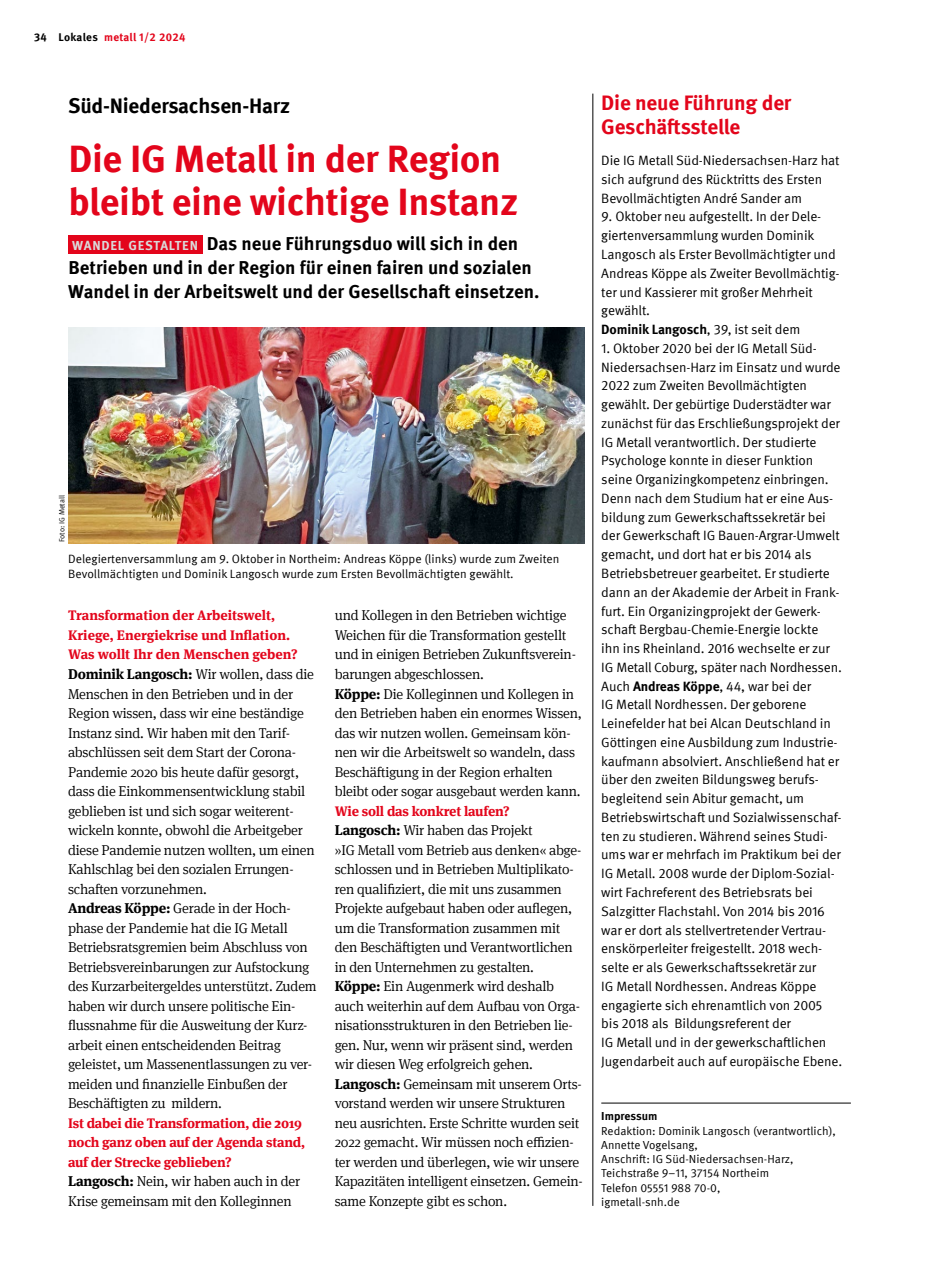
<style>
.page{position:relative;width:936px;height:1285px;background:#fff}
.page>*{position:absolute;margin:0;border:0;box-sizing:border-box;transform-origin:0 0}
.t1{font:700 38.25px/42.8px "Meta IGM";letter-spacing:-.01em;color:#e3051b}
.t2{font:700 21px/24px "Meta IGM";letter-spacing:-.01em;color:#e3051b}
.t3{font:700 21px "Meta IGM";letter-spacing:-.01em;color:#000}
.t4{font:700 18.75px/24px "Meta IGM";color:#000}
.t5{font:300 14.25px/19.5px "Meta Serif IGM";letter-spacing:-.015em;color:#000}
.t6{font:700 13.8px/19.5px "Meta Serif IGM";letter-spacing:-.015em;color:#e3051b}
.t7{font:13.5px/18.8px "Meta IGM";letter-spacing:-.01em;color:#000}
.t8{font:12px/15px "Meta IGM";color:#000}
.t9{font:11.7px/14.2px "Meta IGM";color:#000}
.t10{font:700 11.7px "Meta IGM";color:#000}
.t11{font:700 11.25px "Meta IGM";letter-spacing:.025em;color:#e3051b}
.t12{font:7.5px "Meta IGM";color:#000}
.s1{color:#000}
.s2{font-size:13.2px;color:#dadada}
.s3{font-weight:700}
</style>
<div class="page">
<hr style="left:601px;top:1102px;width:249px;height:1px;background:#000">
<div style="left:68px;top:235px;width:134px;height:19px;background:#e3051b"></div>
<img style="left:68px;top:327px;width:516px;height:216px">
<hr style="left:592px;top:94px;width:1px;height:1111px;background:#000">
<p class="t11" style="left:34px;top:28px;width:153px"><span class="s1">34 Lokales</span> metall 1/2 2024</p>
<h2 class="t3" style="left:68px;top:89px;width:224px">Süd-Niedersachsen-Harz</h2>
<h1 class="t1" style="left:68px;top:135px;width:451px">Die IG Metall in der Region bleibt eine wichtige Instanz</h1>
<h3 class="t4" style="left:68px;top:230px;width:473px"><span class="s2">WANDEL GESTALTEN</span> Das neue Führungsduo will sich in den<br>Betrieben und in der Region für einen fairen und sozialen<br>Wandel in der Arbeitswelt und der Gesellschaft einsetzen.</h3>
<p class="t12" style="left:56px;top:542px;width:48px;rotate:-90deg">Foto: IG Metall</p>
<p class="t8" style="left:68px;top:550px;width:492px">Delegiertenversammlung am 9. Oktober in Northeim: Andreas Köppe (links) wurde zum Zweiten<br>Bevollmächtigten und Dominik Langosch wurde zum Ersten Bevollmächtigten gewählt.</p>
<p class="t6" style="left:68px;top:604px;width:231px">Transformation der Arbeitswelt,<br>Kriege, Energiekrise und Inflation.<br>Was wollt Ihr den Menschen geben?</p>
<p class="t5" style="left:68px;top:663px;width:250px"><span class="s3">Dominik Langosch:</span> Wir wollen, dass die Menschen in den Betrieben und in der Region wissen, dass wir eine beständige Instanz sind. Wir haben mit den Tarif - abschlüssen seit dem Start der Corona-Pandemie 2020 bis heute dafür gesorgt, dass die Einkommensentwicklung stabil geblieben ist und sich sogar weiterent - wickeln konnte, obwohl die Arbeitgeber diese Pandemie nutzen wollten, um einen Kahlschlag bei den sozialen Errungen&shy;schaften vorzunehmen.<br><span class="s3">Andreas Köppe:</span> Gerade in der Hoch&shy;phase der Pandemie hat die IG Metall Betriebsratsgremien beim Abschluss von Betriebsvereinbarungen zur Aufstockung des Kurzarbeitergeldes unterstützt. Zudem haben wir durch unsere politische Ein&shy;flussnahme für die Ausweitung der Kurz&shy;arbeit einen entscheidenden Beitrag geleistet, um Massenentlassungen zu ver&shy;meiden und finanzielle Einbußen der Beschäftigten zu mildern.</p>
<p class="t6" style="left:68px;top:1111px;width:239px">Ist dabei die Transformation, die 2019 noch ganz oben auf der Agenda stand, auf der Strecke geblieben?</p>
<p class="t5" style="left:68px;top:1170px;width:234px"><span class="s3">Langosch:</span> Nein, wir haben auch in der<br>Krise gemeinsam mit den Kolleginnen</p>
<p class="t5" style="left:334px;top:605px;width:249px">und Kollegen in den Betrieben wichtige Weichen für die Transformation gestellt und in einigen Betrieben Zukunftsverein&shy;barungen abgeschlossen.<br><span class="s3">Köppe:</span> Die Kolleginnen und Kollegen in den Betrieben haben ein enormes Wissen, das wir nutzen wollen. Gemeinsam kön&shy;nen wir die Arbeitswelt so wandeln, dass Beschäftigung in der Region erhalten bleibt oder sogar ausgebaut werden kann.</p>
<p class="t6" style="left:334px;top:799px;width:177px">Wie soll das konkret laufen?</p>
<p class="t5" style="left:334px;top:819px;width:250px"><span class="s3">Langosch:</span> Wir haben das Projekt<br>»IG Metall vom Betrieb aus denken« abge&shy;schlossen und in Betrieben Multiplikato&shy;ren qualifiziert, die mit uns zusammen Projekte aufgebaut haben oder auflegen, um die Transformation zusammen mit den Beschäftigten und Verantwortlichen in den Unternehmen zu gestalten.<br><span class="s3">Köppe:</span> Ein Augenmerk wird deshalb auch weiterhin auf dem Aufbau von Orga&shy;nisationsstrukturen in den Betrieben lie&shy;gen. Nur, wenn wir präsent sind, werden wir diesen Weg erfolgreich gehen.<br><span class="s3">Langosch:</span> Gemeinsam mit unserem Orts&shy;vorstand werden wir unsere Strukturen neu ausrichten. Erste Schritte wurden seit 2022 gemacht. Wir müssen noch effizien&shy;ter werden und überlegen, wie wir unsere Kapazitäten intelligent einsetzen. Gemein&shy;same Konzepte gibt es schon.</p>
<h2 class="t2" style="left:601px;top:89px;width:192px">Die neue Führung der<br>Geschäftsstelle</h2>
<p class="t7" style="left:601px;top:150px;width:240px">Die IG Metall Süd-Niedersachsen-Harz hat sich aufgrund des Rücktritts des Ersten<br>Bevollmächtigten André Sander am</p>
<p class="t7" style="left:601px;top:206px;width:240px">9. Oktober neu aufgestellt. In der Dele&shy;giertenversammlung wurden Dominik Langosch als Erster Bevollmächtigter und Andreas Köppe als Zweiter Bevollmächtig&shy;ter und Kassierer mit großer Mehrheit gewählt.<br><span class="s3">Dominik Langosch</span>, 39, ist seit dem</p>
<p class="t7" style="left:601px;top:338px;width:242px">1. Oktober 2020 bei der IG Metall Süd-Niedersachsen-Harz im Einsatz und wurde 2022 zum Zweiten Bevollmächtigten gewählt. Der gebürtige Duderstädter war zunächst für das Erschließungsprojekt der IG Metall verantwortlich. Der studierte Psychologe konnte in dieser Funktion seine Organizingkompetenz einbringen.<br>Denn nach dem Studium hat er eine Aus&shy;bildung zum Gewerkschaftssekretär bei der Gewerkschaft IG Bauen-Argrar-Umwelt gemacht, und dort hat er bis 2014 als Betriebsbetreuer gearbeitet. Er studierte dann an der Akademie der Arbeit in Frank&shy;furt. Ein Organizingprojekt der Gewerk&shy;schaft Bergbau-Chemie-Energie lockte<br>ihn ins Rheinland. 2016 wechselte er zur IG Metall Coburg, später nach Nordhessen.<br>Auch <span class="s3">Andreas Köppe</span>, 44, war bei der<br>IG Metall Nordhessen. Der geborene Leinefelder hat bei Alcan Deutschland in Göttingen eine Ausbildung zum Industrie&shy;kaufmann absolviert. Anschließend hat er über den zweiten Bildungsweg berufs&shy;begleitend sein Abitur gemacht, um Betriebswirtschaft und Sozialwissenschaf&shy;ten zu studieren. Während seines Studi&shy;ums war er mehrfach im Praktikum bei der IG Metall. 2008 wurde der Diplom-Sozial&shy;wirt Fachreferent des Betriebsrats bei Salzgitter Flachstahl. Von 2014 bis 2016 war er dort als stellvertretender Vertrau&shy;enskörperleiter freigestellt. 2018 wech&shy;selte er als Gewerkschaftssekretär zur<br>IG Metall Nordhessen. Andreas Köppe engagierte sich ehrenamtlich von 2005 bis 2018 als Bildungsreferent der<br>IG Metall und in der gewerkschaftlichen Jugendarbeit auch auf europäische Ebene.</p>
<p class="t10" style="left:601px;top:1106px;width:58px">Impressum</p>
<p class="t9" style="left:601px;top:1122px;width:236px">Redaktion: Dominik Langosch (verantwortlich),<br>Annette Vogelsang,<br>Anschrift: IG Süd-Niedersachsen-Harz,<br>Teichstraße 9–11, 37154 Northeim<br>Telefon 05551 988 70-0,<br>igmetall-snh.de</p>
</div>
